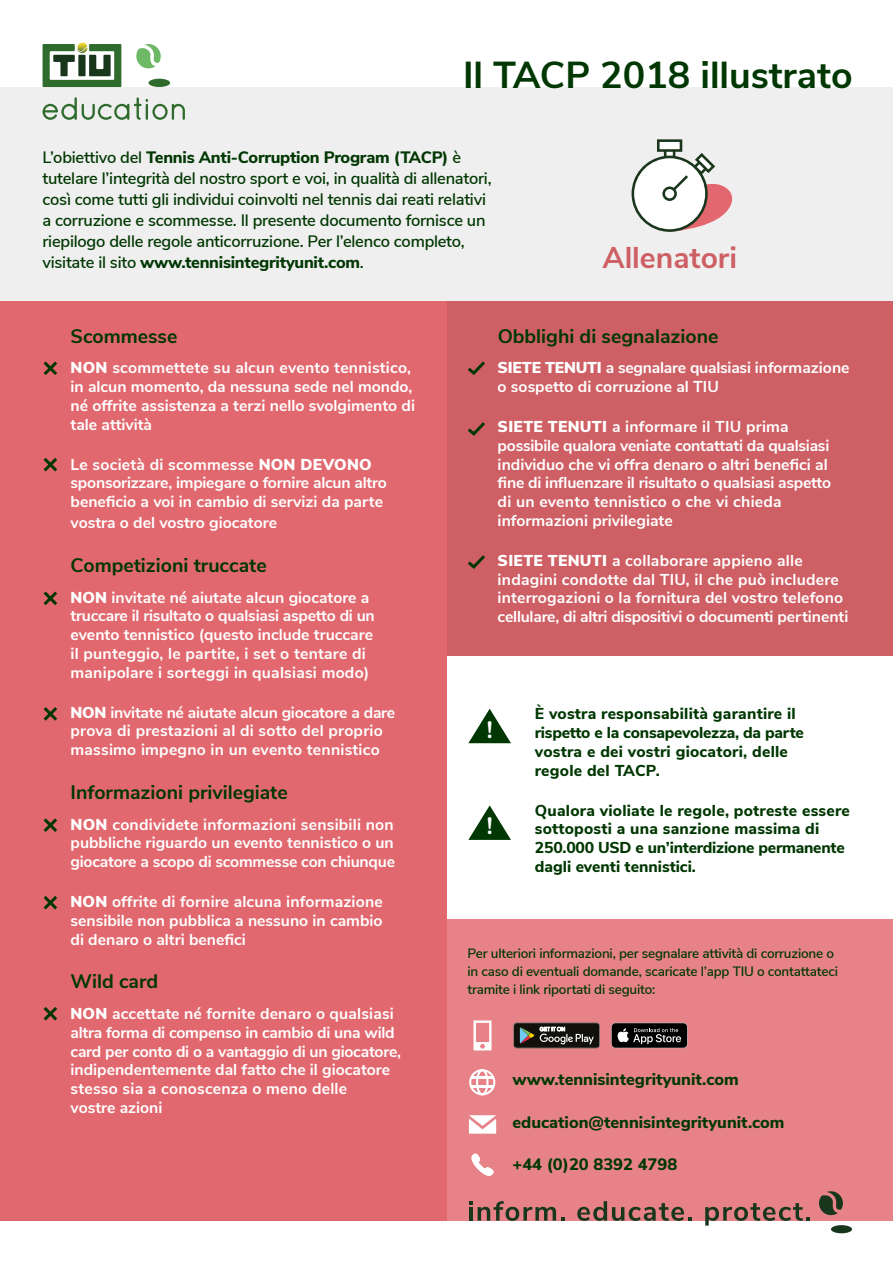
<style>
.page{position:relative;width:893px;height:1263px;background:#fff}
.page>*{position:absolute;margin:0;border:0;box-sizing:border-box;transform-origin:0 0}
.t1{font:700 37.5px "Nunito Sans";color:#003702}
.t2{font:700 30px "Nunito Sans";color:#ce5f64}
.t3{font:700 24px "Nunito";color:#fff}
.t4{font:700 19.5px "Nunito Sans";color:#003702}
.t5{font:600 16.5px/21px "Nunito Sans";letter-spacing:-.015em;color:#003702}
.t6{font:800 16.5px "Nunito Sans";color:#003702}
.t7{font:700 15.75px/18.8px "Nunito Sans";color:#fff}
.t8{font:800 15.75px/18.8px "Nunito Sans";letter-spacing:.015em;color:#003702}
.t9{font:600 13.5px/18px "Nunito Sans";letter-spacing:-.015em;color:#003702}
.s1{font-weight:800}
.s2{font-weight:900}
</style>
<div class="page">
<div style="left:446px;top:301px;width:447px;height:919px;background:#ce5f64"></div>
<div style="left:446px;top:890px;width:447px;height:330px;background:#e78388"></div>
<div style="left:447px;top:656px;width:446px;height:263px;background:#fff"></div>
<svg style="left:469px;top:1201px;width:95px;height:20px"></svg>
<div style="left:831px;top:1225px;width:21px;height:8px;background:#17361c;border-radius:50%"></div>
<svg style="left:819px;top:1191px;width:24px;height:25px"></svg>
<svg style="left:577px;top:1201px;width:115px;height:20px"></svg>
<svg style="left:705px;top:1203px;width:105px;height:22px"></svg>
<div style="left:0;top:301px;width:446px;height:919px;background:#e1686e"></div>
<div style="left:1px;top:87px;width:892px;height:214px;background:#f0efef"></div>
<div style="left:149px;top:79px;width:21px;height:8px;background:#2f6b2d;border-radius:50%"></div>
<svg style="left:136px;top:44px;width:25px;height:25px"></svg>
<svg style="left:43px;top:42px;width:78px;height:45px"></svg>
<svg style="left:43px;top:97px;width:142px;height:23px"></svg>
<svg style="left:468px;top:361px;width:17px;height:14px"></svg>
<svg style="left:467px;top:422px;width:18px;height:14px"></svg>
<svg style="left:467px;top:555px;width:18px;height:14px"></svg>
<svg style="left:43px;top:591px;width:15px;height:14px"></svg>
<svg style="left:43px;top:707px;width:15px;height:14px"></svg>
<svg style="left:43px;top:818px;width:15px;height:14px"></svg>
<svg style="left:43px;top:896px;width:15px;height:14px"></svg>
<svg style="left:43px;top:1007px;width:15px;height:14px"></svg>
<svg style="left:43px;top:458px;width:15px;height:14px"></svg>
<svg style="left:43px;top:361px;width:15px;height:14px"></svg>
<svg style="left:631px;top:139px;width:102px;height:93px"></svg>
<svg style="left:468px;top:709px;width:43px;height:34px"></svg>
<svg style="left:468px;top:805px;width:43px;height:35px"></svg>
<svg style="left:469px;top:1115px;width:27px;height:19px"></svg>
<svg style="left:471px;top:1153px;width:23px;height:23px"></svg>
<svg style="left:469px;top:1069px;width:26px;height:26px"></svg>
<hr style="left:471px;top:1077px;width:22px;height:2px;background:#fff">
<hr style="left:471px;top:1086px;width:22px;height:2px;background:#fff">
<svg style="left:611px;top:1023px;width:77px;height:25px"></svg>
<svg style="left:513px;top:1023px;width:87px;height:25px"></svg>
<svg style="left:473px;top:1020px;width:18px;height:30px"></svg>
<h1 class="t1" style="left:463px;top:59px;width:391px">Il TACP 2018 illustrato</h1>
<p class="t5" style="left:43px;top:148px;width:451px">L’obiettivo del <span class="s1">Tennis Anti-Corruption Program (TACP)</span> è tutelare l’integrità del nostro sport e voi, in qualità di allenatori, così come tutti gli individui coinvolti nel tennis dai reati relativi a corruzione e scommesse. Il presente documento fornisce un riepilogo delle regole anticorruzione. Per l’elenco completo, visitate il sito <span class="s1">www.tennisintegrityunit.com</span>.</p>
<h2 class="t2" style="left:602px;top:245px;width:136px">Allenatori</h2>
<p class="t4" style="left:71px;top:328px;width:108px">Scommesse</p>
<p class="t7" style="left:71px;top:360px;width:346px;text-indent:-27px"><span class="s2">• NON</span> scommettete su alcun evento tennistico, in alcun momento, da nessuna sede nel mondo, né offrite assistenza a terzi nello svolgimento di tale attività</p>
<p class="t7" style="left:71px;top:456px;width:318px;text-indent:-27px">• Le società di scommesse <span class="s2">NON DEVONO </span>sponsorizzare, impiegare o fornire alcun altro beneficio a voi in cambio di servizi da parte</p>
<p class="t7" style="left:71px;top:514px;width:208px">vostra o del vostro giocatore</p>
<p class="t4" style="left:71px;top:557px;width:198px">Competizioni truccate</p>
<p class="t7" style="left:71px;top:589px;width:306px;text-indent:-27px"><span class="s2">• NON</span> invitate né aiutate alcun giocatore a truccare il risultato o qualsiasi aspetto di un evento tennistico (questo include truccare il punteggio, le partite, i set o tentare di manipolare i sorteggi in qualsiasi modo)</p>
<p class="t7" style="left:71px;top:704px;width:326px;text-indent:-27px"><span class="s2">• NON</span> invitate né aiutate alcun giocatore a dare prova di prestazioni al di sotto del proprio massimo impegno in un evento tennistico</p>
<p class="t4" style="left:71px;top:784px;width:219px">Informazioni privilegiate</p>
<p class="t7" style="left:71px;top:816px;width:326px;text-align:justify;text-indent:-27px"><span class="s2">• NON</span> condividete informazioni sensibili non pubbliche riguardo un evento tennistico o un giocatore a scopo di scommesse con chiunque</p>
<p class="t7" style="left:71px;top:893px;width:314px;text-align:justify;text-indent:-27px"><span class="s2">• NON</span> offrite di fornire alcuna informazione sensibile non pubblica a nessuno in cambio di denaro o altri benefici</p>
<p class="t4" style="left:71px;top:974px;width:89px">Wild card</p>
<p class="t7" style="left:71px;top:1005px;width:332px;text-indent:-27px"><span class="s2">• NON</span> accettate né fornite denaro o qualsiasi altra forma di compenso in cambio di una wild card per conto di o a vantaggio di un giocatore, indipendentemente dal fatto che il giocatore stesso sia a conoscenza o meno delle<br>vostre azioni</p>
<p class="t4" style="left:498px;top:328px;width:222px">Obblighi di segnalazione</p>
<p class="t7" style="left:498px;top:360px;width:353px;text-indent:-27px"><span class="s2">• SIETE TENUTI</span> a segnalare qualsiasi informazione o sospetto di corruzione al TIU</p>
<p class="t7" style="left:498px;top:418px;width:335px;text-indent:-27px"><span class="s2">• SIETE TENUTI</span> a informare il TIU prima possibile qualora veniate contattati da qualsiasi individuo che vi offra denaro o altri benefici al fine di influenzare il risultato o qualsiasi aspetto di un evento tennistico o che vi chieda informazioni privilegiate</p>
<p class="t7" style="left:498px;top:552px;width:352px;text-indent:-27px"><span class="s2">• SIETE TENUTI</span> a collaborare appieno alle indagini condotte dal TIU, il che può includere interrogazioni o la fornitura del vostro telefono cellulare, di altri dispositivi o documenti pertinenti</p>
<h3 class="t3" style="left:487px;top:721px;width:7px">!</h3>
<h3 class="t3" style="left:487px;top:817px;width:7px">!</h3>
<p class="t8" style="left:535px;top:704px;width:271px">È vostra responsabilità garantire il rispetto e la consapevolezza, da parte vostra e dei vostri giocatori, delle regole del TACP.</p>
<p class="t8" style="left:535px;top:801px;width:316px">Qualora violiate le regole, potreste essere sottoposti a una sanzione massima di 250.000 USD e un’interdizione permanente dagli eventi tennistici.</p>
<p class="t9" style="left:467px;top:945px;width:372px">Per ulteriori informazioni, per segnalare attività di corruzione o in caso di eventuali domande, scaricate l’app TIU o contattateci tramite i link riportati di seguito:</p>
<p class="t6" style="left:512px;top:1070px;width:228px">www.tennisintegrityunit.com</p>
<p class="t6" style="left:512px;top:1113px;width:274px">education@tennisintegrityunit.com</p>
<p class="t6" style="left:512px;top:1155px;width:166px">+44 (0)20 8392 4798</p>
</div>
